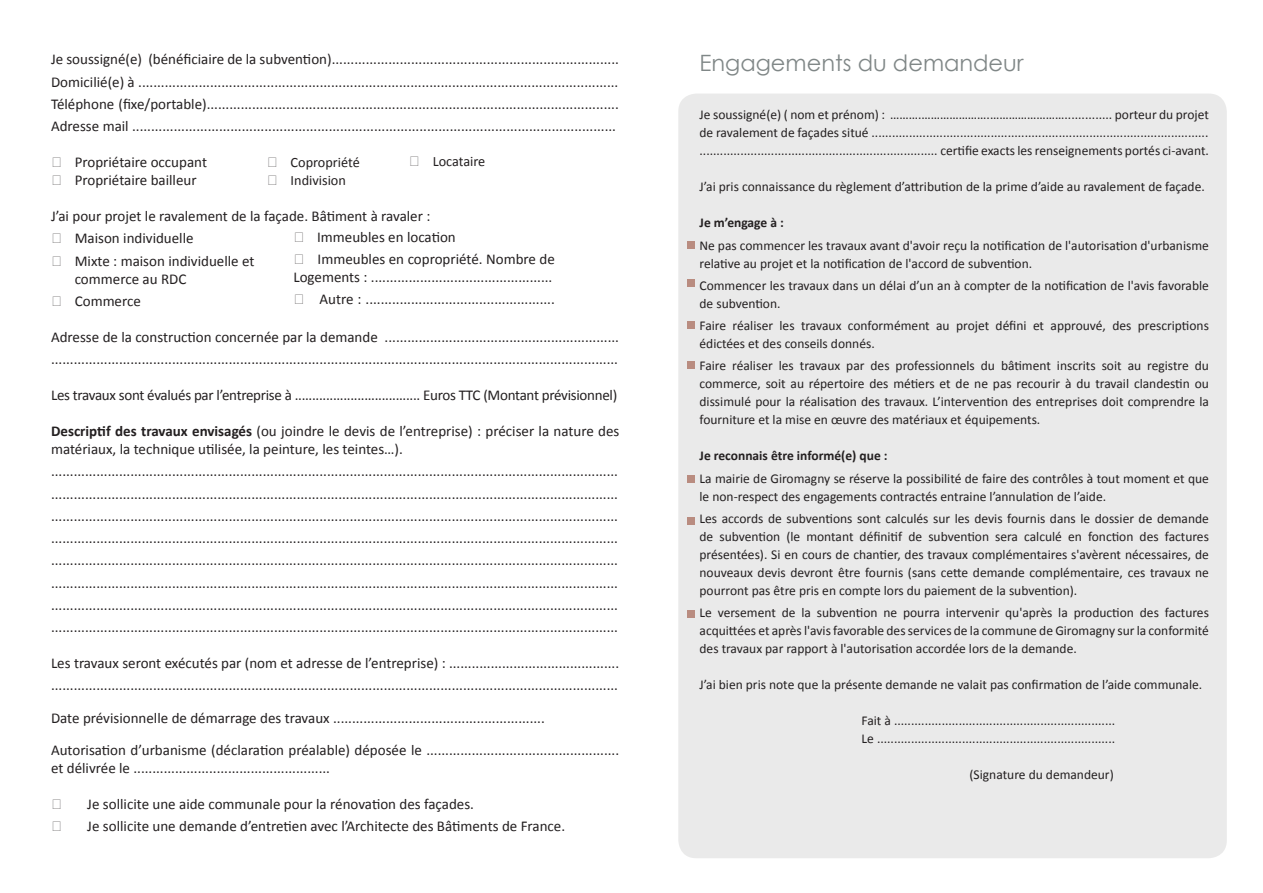
<style>
.page{position:relative;width:1263px;height:893px;background:#fff}
.page>*{position:absolute;margin:0;border:0;box-sizing:border-box;transform-origin:0 0}
.t1{font:22.5px "Century Gothic";color:#808787}
.t2{font:15px/22.2px "Calibri";color:#231f20}
.t3{font:15px "Calibri";letter-spacing:-.02em;color:#231f20}
.t4{font:14.25px/18px "Calibri";color:#231f20}
.t5{font:13.5px/18px "Calibri";color:#231f20}
.t6{font:700 13.5px "Calibri";color:#231f20}
.s1{font-weight:700}
</style>
<div class="page">
<div style="left:678px;top:94px;width:549px;height:764px;background:#eaeaea;border-radius:18px"></div>
<div style="left:687px;top:241px;width:8px;height:8px;background:#b98c80"></div>
<div style="left:687px;top:280px;width:8px;height:7px;background:#b98c80"></div>
<div style="left:687px;top:321px;width:8px;height:8px;background:#b98c80"></div>
<div style="left:687px;top:362px;width:8px;height:7px;background:#b98c80"></div>
<div style="left:687px;top:517px;width:8px;height:7px;background:#b98c80"></div>
<div style="left:687px;top:475px;width:8px;height:8px;background:#b98c80"></div>
<div style="left:687px;top:610px;width:8px;height:8px;background:#b98c80"></div>
<p class="t2" style="left:51px;top:48px;width:569px;text-align:justify">Je soussigné(e) (bénéficiaire de la subvention)............................................................................<br>Domicilié(e) à ...............................................................................................................................<br>Téléphone (fixe/portable).............................................................................................................<br>Adresse mail ................................................................................................................................</p>
<p class="t2" style="left:75px;top:153px;width:134px;line-height:18px">Propriétaire occupant<br>Propriétaire bailleur</p>
<p class="t2" style="left:75px;top:205px;width:357px;text-indent:-24px">J’ai pour projet le ravalement de la façade. Bâtiment à ravaler :<br>Maison individuelle<br>Mixte : maison individuelle et</p>
<p class="t2" style="left:75px;top:268px;width:113px">commerce au RDC<br>Commerce</p>
<p class="t2" style="left:51px;top:326px;width:569px">Adresse de la construction concernée par la demande .............................................................. ......................................................................................................................................................</p>
<p class="t3" style="left:51px;top:386px;width:568px">Les travaux sont évalués par l’entreprise à .................................... Euros TTC (Montant prévisionnel)</p>
<p class="t2" style="left:51px;top:422px;width:570px;line-height:18px"><span class="s1">Descriptif des travaux envisagés</span> (ou joindre le devis de l’entreprise) : préciser la nature des matériaux, la technique utilisée, la peinture, les teintes…).</p>
<p class="t2" style="left:51px;top:460px;width:569px;text-align:justify">...................................................................................................................................................... ...................................................................................................................................................... ...................................................................................................................................................... ...................................................................................................................................................... ...................................................................................................................................................... ...................................................................................................................................................... ...................................................................................................................................................... ......................................................................................................................................................</p>
<p class="t2" style="left:51px;top:652px;width:570px">Les travaux seront exécutés par (nom et adresse de l’entreprise) : ............................................. ......................................................................................................................................................</p>
<p class="t2" style="left:51px;top:702px;width:570px;line-height:32.4px">Date prévisionnelle de démarrage des travaux ........................................................<br>Autorisation d’urbanisme (déclaration préalable) déposée le ...................................................</p>
<p class="t2" style="left:51px;top:757px;width:281px">et délivrée le ....................................................</p>
<p class="t2" style="left:87px;top:793px;width:479px">Je sollicite une aide communale pour la rénovation des façades.<br>Je sollicite une demande d’entretien avec l’Architecte des Bâtiments de France.</p>
<p class="t4" style="left:433px;top:152px;width:54px">Locataire</p>
<p class="t4" style="left:291px;top:153px;width:71px">Copropriété<br>Indivision</p>
<p class="t2" style="left:317px;top:226px;width:239px">Immeubles en location<br>Immeubles en copropriété. Nombre de</p>
<p class="t2" style="left:293px;top:266px;width:263px;text-align:right">Logements : ................................................<br>Autre : ..................................................</p>
<h1 class="t1" style="left:699px;top:47px;width:326px">Engagements du demandeur</h1>
<p class="t5" style="left:699px;top:106px;width:511px;text-align:justify">Je soussigné(e) ( nom et prénom) : ……….………………….…………………….............. porteur du projet de ravalement de façades situé ................................................................................................... ...................................................................... certifie exacts les renseignements portés ci-avant.</p>
<p class="t5" style="left:699px;top:178px;width:507px">J’ai pris connaissance du règlement d’attribution de la prime d’aide au ravalement de façade.</p>
<p class="t6" style="left:699px;top:214px;width:86px">Je m’engage à :</p>
<p class="t5" style="left:699px;top:236px;width:511px">Ne pas commencer les travaux avant d'avoir reçu la notification de l'autorisation d'urbanisme relative au projet et la notification de l'accord de subvention.</p>
<p class="t5" style="left:699px;top:277px;width:511px">Commencer les travaux dans un délai d’un an à compter de la notification de l'avis favorable de subvention.</p>
<p class="t5" style="left:699px;top:317px;width:511px">Faire réaliser les travaux conformément au projet défini et approuvé, des prescriptions édictées et des conseils donnés.</p>
<p class="t5" style="left:699px;top:357px;width:511px;text-align:justify">Faire réaliser les travaux par des professionnels du bâtiment inscrits soit au registre du commerce, soit au répertoire des métiers et de ne pas recourir à du travail clandestin ou dissimulé pour la réalisation des travaux. L’intervention des entreprises doit comprendre la fourniture et la mise en œuvre des matériaux et équipements.</p>
<p class="t6" style="left:699px;top:447px;width:190px">Je reconnais être informé(e) que :</p>
<p class="t5" style="left:699px;top:469px;width:511px">La mairie de Giromagny se réserve la possibilité de faire des contrôles à tout moment et que le non-respect des engagements contractés entraine l’annulation de l’aide.</p>
<p class="t5" style="left:699px;top:510px;width:511px;text-align:justify">Les accords de subventions sont calculés sur les devis fournis dans le dossier de demande de subvention (le montant définitif de subvention sera calculé en fonction des factures présentées). Si en cours de chantier, des travaux complémentaires s'avèrent nécessaires, de nouveaux devis devront être fournis (sans cette demande complémentaire, ces travaux ne pourront pas être pris en compte lors du paiement de la subvention).</p>
<p class="t5" style="left:699px;top:604px;width:511px;text-align:justify">Le versement de la subvention ne pourra intervenir qu'après la production des factures acquittées et après l'avis favorable des services de la commune de Giromagny sur la conformité des travaux par rapport à l'autorisation accordée lors de la demande.</p>
<p class="t5" style="left:699px;top:676px;width:504px">J’ai bien pris note que la présente demande ne valait pas confirmation de l’aide communale.</p>
<p class="t5" style="left:861px;top:712px;width:255px">Fait à .................................................................<br>Le ......................................................................</p>
<p class="t5" style="left:969px;top:766px;width:146px">(Signature du demandeur)</p>
</div>
